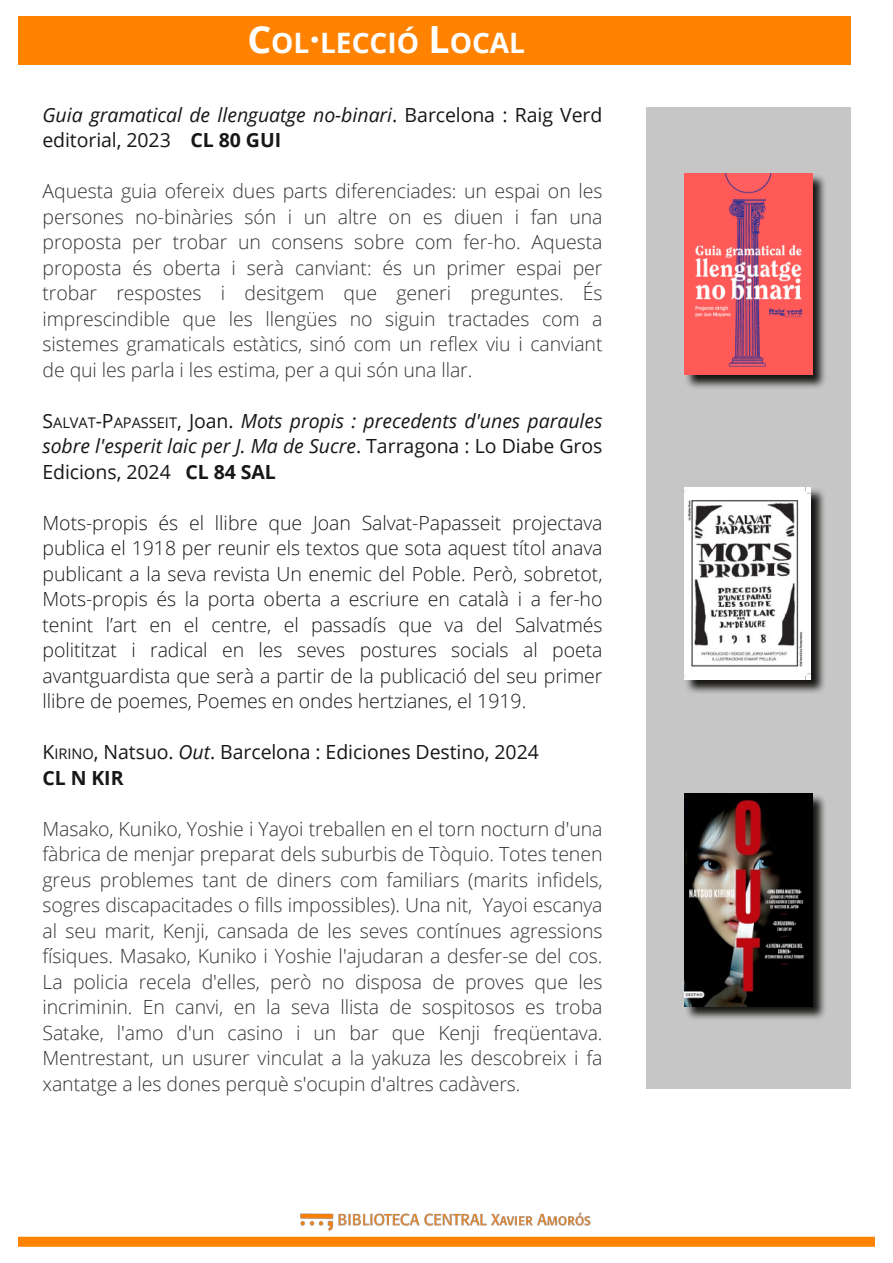
<style>
.page{position:relative;width:893px;height:1263px;background:#fff}
.page>*{position:absolute;margin:0;border:0;box-sizing:border-box;transform-origin:0 0}
.t1{font:700 28.2px "Open Sans";color:#fff}
.t2{font:300 19.5px/25.5px "Open Sans";letter-spacing:-.005em;color:#333;text-align:justify}
.t3{font:300 19.5px/25.5px "Open Sans";letter-spacing:-.005em;color:#181715;text-align:justify}
.t4{font:italic 19.5px/25.5px "Open Sans";color:#181715}
.t5{font:19.5px/25.5px "Open Sans";letter-spacing:-.005em;color:#181715}
.s1{font-size:37.5px}
.s2{font-style:normal}
.s3{font-weight:700;font-style:normal}
.s4{font-style:normal;font-size:14.7px}
.s5{font-size:14.7px}
.s6{font-style:italic}
.s7{font-weight:700}
</style>
<div class="page">
<div style="left:646px;top:107px;width:204px;height:981px;background:#c6c6c6"></div>
<div style="left:18px;top:17px;width:832px;height:48px;background:#ff8200"></div>
<div style="left:18px;top:1237px;width:857px;height:10px;background:#ff8200"></div>
<img style="left:300px;top:1212px;width:291px;height:19px">
<svg style="left:686px;top:173px;width:139px;height:215px;background:#6c6463"></svg>
<img style="left:685px;top:173px;width:127px;height:202px">
<svg style="left:685px;top:489px;width:140px;height:204px;background:#676766"></svg>
<img style="left:685px;top:487px;width:126px;height:192px">
<svg style="left:685px;top:793px;width:140px;height:226px;background:#5e5e5d"></svg>
<img style="left:685px;top:793px;width:127px;height:213px">
<h1 class="t1" style="left:247px;top:23px;width:279px"><span class="s1">C</span>OL<span class="s1">·</span>LECCIÓ <span class="s1">L</span>OCAL</h1>
<p class="t4" style="left:43px;top:101px;width:561px">Guia gramatical de llenguatge no-binari<span class="s2">. Barcelona : Raig Verd editorial, 2023</span> <span class="s3">CL 80 GUI</span></p>
<p class="t2" style="left:43px;top:178px;width:561px">Aquesta guia ofereix dues parts diferenciades: un espai on les persones no-binàries són i un altre on es diuen i fan una proposta per trobar un consens sobre com fer-ho. Aquesta proposta és oberta i serà canviant: és un primer espai per trobar respostes i desitgem que generi preguntes. És imprescindible que les llengües no siguin tractades com a sistemes gramaticals estàtics, sinó com un reflex viu i canviant de qui les parla i les estima, per a qui són una llar.</p>
<p class="t4" style="left:43px;top:407px;width:561px;text-align:justify"><span class="s2">S</span><span class="s4">ALVAT</span><span class="s2">-P</span><span class="s4">APASSEIT</span><span class="s2">, Joan.</span> Mots propis : precedents d'unes paraules sobre l'esperit laic per J. Ma de Sucre<span class="s2">. Tarragona : Lo Diabe Gros Edicions, 2024</span> <span class="s3">CL 84 SAL</span></p>
<p class="t3" style="left:43px;top:509px;width:561px">Mots-propis és el llibre que Joan Salvat-Papasseit projectava publica el 1918 per reunir els textos que sota aquest títol anava publicant a la seva revista Un enemic del Poble. Però, sobretot, Mots-propis és la porta oberta a escriure en català i a fer-ho tenint l’art en el centre, el passadís que va del Salvatmés polititzat i radical en les seves postures socials al poeta avantguardista que serà a partir de la publicació del seu primer llibre de poemes, Poemes en ondes hertzianes, el 1919.</p>
<p class="t5" style="left:43px;top:739px;width:498px">K<span class="s5">IRINO</span>, Natsuo. <span class="s6">Out</span>. Barcelona : Ediciones Destino, 2024<br><span class="s7">CL N KIR</span></p>
<p class="t2" style="left:43px;top:815px;width:561px">Masako, Kuniko, Yoshie i Yayoi treballen en el torn nocturn d'una fàbrica de menjar preparat dels suburbis de Tòquio. Totes tenen greus problemes tant de diners com familiars (marits infidels, sogres discapacitades o fills impossibles). Una nit, Yayoi escanya al seu marit, Kenji, cansada de les seves contínues agressions físiques. Masako, Kuniko i Yoshie l'ajudaran a desfer-se del cos.<br>La policia recela d'elles, però no disposa de proves que les incriminin. En canvi, en la seva llista de sospitosos es troba Satake, l'amo d'un casino i un bar que Kenji freqüentava.<br>Mentrestant, un usurer vinculat a la yakuza les descobreix i fa xantatge a les dones perquè s'ocupin d'altres cadàvers.</p>
</div>
